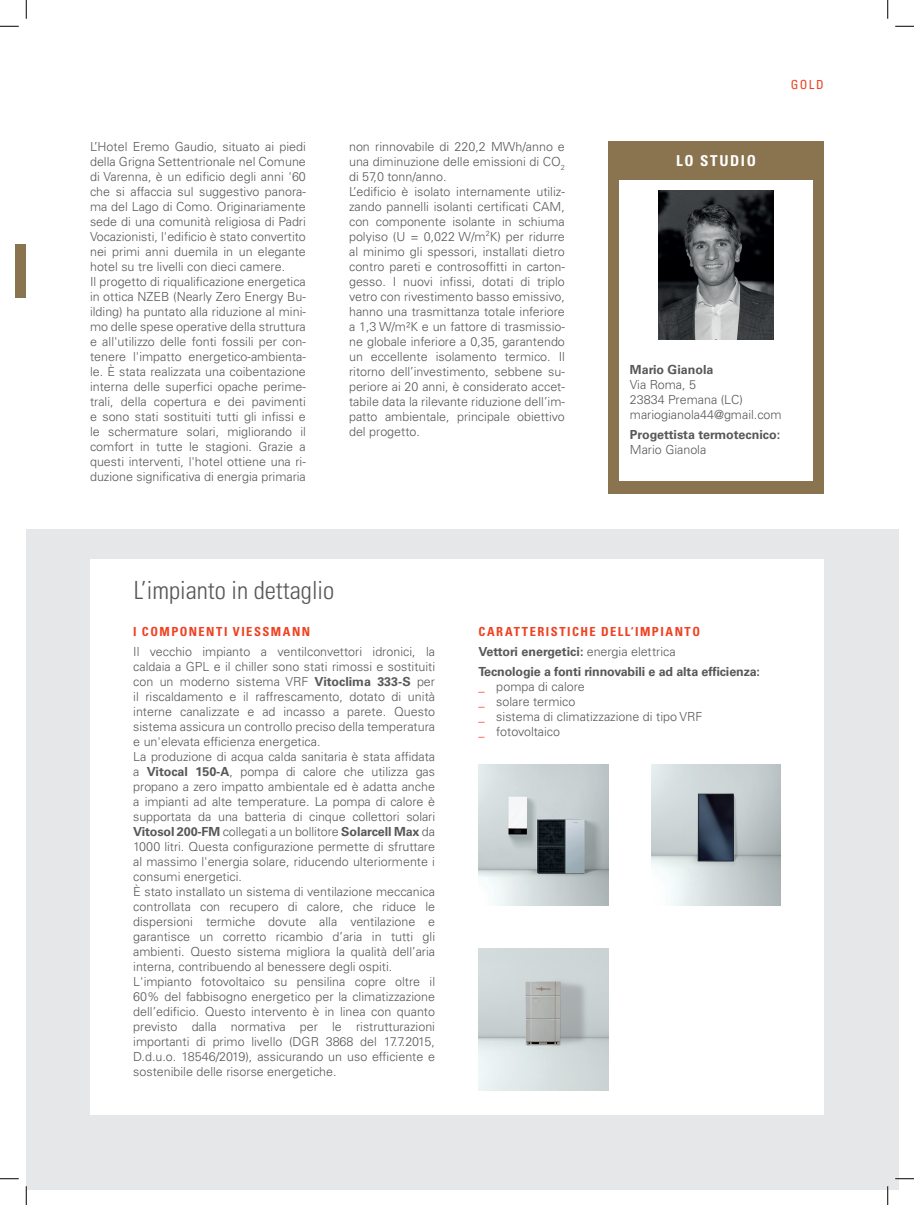
<style>
.page{position:relative;width:914px;height:1205px;background:#fff}
.page>*{position:absolute;margin:0;border:0;box-sizing:border-box;transform-origin:0 0}
.t1{font:25px "Univers LTCYR 47 Light Cond";color:#57585a}
.t2{font:15px "Univers LTCYR 67 Bold Cond";letter-spacing:.11em;color:#fff}
.t3{font:300 12.5px/15px "Univers LTCYR 45";color:#57585a}
.t4{font:700 12.5px/20px "Univers LTCYR 65";letter-spacing:-.01em;color:#57585a}
.t5{font:12.5px "Univers LTCYR 67 Bold Cond";letter-spacing:.12em;color:#ef4222}
.t6{font:condensed 12.5px "Univers LTCYR 57";color:#ef4222}
.s1{font-family:"Univers LTCYR 65";font-weight:700}
.s2{font-family:"Univers LTCYR 45";font-weight:300}
.s3{color:#ef4222}
</style>
<div class="page">
<div style="left:26px;top:529px;width:872px;height:659px;background:#e6e7e9"></div>
<div style="left:90px;top:559px;width:733px;height:555px;background:#fff"></div>
<img style="left:651px;top:764px;width:129px;height:141px">
<img style="left:478px;top:764px;width:130px;height:141px">
<img style="left:478px;top:948px;width:130px;height:142px">
<div style="left:608px;top:141px;width:215px;height:352px;background:#89744f"></div>
<div style="left:619px;top:180px;width:193px;height:300px;background:#fff"></div>
<img style="left:658px;top:191px;width:116px;height:149px">
<div style="left:16px;top:244px;width:10px;height:54px;background:#89744f"></div>
<svg style="left:0;top:25px;width:19px;height:2px"></svg>
<svg style="left:895px;top:25px;width:19px;height:2px"></svg>
<svg style="left:0;top:1178px;width:19px;height:1px"></svg>
<svg style="left:895px;top:1177px;width:19px;height:2px"></svg>
<svg style="left:25px;top:0;width:2px;height:19px"></svg>
<svg style="left:25px;top:1186px;width:2px;height:18px"></svg>
<svg style="left:887px;top:0;width:1px;height:19px"></svg>
<svg style="left:886px;top:1186px;width:2px;height:18px"></svg>
<p class="t3" style="left:90px;top:138px;width:217px">L’Hotel Eremo Gaudio, situato ai piedi della Grigna Settentrionale nel Comune di Varenna, è un edificio degli anni '60 che si affaccia sul suggestivo panora&shy;ma del Lago di Como. Originariamente sede di una comunità religiosa di Padri Vocazionisti, l'edificio è stato convertito nei primi anni duemila in un elegante hotel su tre livelli con dieci camere.<br>Il progetto di riqualificazione energetica in ottica NZEB (Nearly Zero Energy Bu&shy;ilding) ha puntato alla riduzione al mini&shy;mo delle spese operative della struttura e all'utilizzo delle fonti fossili per con&shy;tenere l'impatto energetico-ambienta&shy;le. È stata realizzata una coibentazione interna delle superfici opache perime&shy;trali, della copertura e dei pavimenti e sono stati sostituiti tutti gli infissi e le schermature solari, migliorando il comfort in tutte le stagioni. Grazie a questi interventi, l'hotel ottiene una ri&shy;duzione significativa di energia primaria</p>
<p class="t3" style="left:349px;top:138px;width:217px">non rinnovabile di 220,2 MWh/anno e una diminuzione delle emissioni di CO<sub>2 </sub>di 57,0 tonn/anno.<br>L’edificio è isolato internamente utiliz&shy;zando pannelli isolanti certificati CAM, con componente isolante in schiuma polyiso (U = 0,022 W/m<sup>2</sup>K) per ridurre al minimo gli spessori, installati dietro contro pareti e controsoffitti in carton&shy;gesso. I nuovi infissi, dotati di triplo vetro con rivestimento basso emissivo, hanno una trasmittanza totale inferiore a 1,3 W/m²K e un fattore di trasmissio&shy;ne globale inferiore a 0,35, garantendo un eccellente isolamento termico. Il ritorno dell’investimento, sebbene su&shy;periore ai 20 anni, è considerato accet&shy;tabile data la rilevante riduzione dell’im&shy;patto ambientale, principale obiettivo del progetto.</p>
<p class="t2" style="left:676px;top:152px;width:81px">LO STUDIO</p>
<p class="t6" style="left:791px;top:77px;width:34px">GOLD</p>
<p class="t4" style="left:630px;top:358px;width:85px">Mario Gianola</p>
<p class="t3" style="left:630px;top:376px;width:153px">Via Roma, 5<br>23834 Premana (LC) mariogianola44@gmail.com</p>
<p class="t4" style="left:630px;top:423px;width:152px">Progettista termotecnico:</p>
<p class="t3" style="left:630px;top:441px;width:78px">Mario Gianola</p>
<h1 class="t1" style="left:134px;top:573px;width:202px">L’impianto in dettaglio</h1>
<p class="t5" style="left:133px;top:624px;width:178px">I COMPONENTI VIESSMANN</p>
<p class="t3" style="left:133px;top:643px;width:303px">Il vecchio impianto a ventilconvettori idronici, la caldaia a GPL e il chiller sono stati rimossi e sostituiti con un moderno sistema VRF <span class="s1">Vitoclima 333-S</span> per il riscaldamento e il raffrescamento, dotato di unità interne canalizzate e ad incasso a parete. Questo sistema assicura un controllo preciso della temperatura e un'elevata efficienza energetica.<br>La produzione di acqua calda sanitaria è stata affidata a <span class="s1">Vitocal 150-A</span>, pompa di calore che utilizza gas propano a zero impatto ambientale ed è adatta anche a impianti ad alte temperature. La pompa di calore è supportata da una batteria di cinque collettori solari</p>
<p class="t4" style="left:133px;top:821px;width:303px">Vitosol 200-FM <span class="s2">collegati a un bollitore</span> Solarcell Max <span class="s2">da</span></p>
<p class="t3" style="left:133px;top:838px;width:303px">1000 litri. Questa configurazione permette di sfruttare al massimo l'energia solare, riducendo ulteriormente i consumi energetici.<br>È stato installato un sistema di ventilazione meccanica controllata con recupero di calore, che riduce le dispersioni termiche dovute alla ventilazione e garantisce un corretto ricambio d’aria in tutti gli ambienti. Questo sistema migliora la qualità dell’aria interna, contribuendo al benessere degli ospiti.<br>L'impianto fotovoltaico su pensilina copre oltre il 60% del fabbisogno energetico per la climatizzazione dell’edificio. Questo intervento è in linea con quanto previsto dalla normativa per le ristrutturazioni importanti di primo livello (DGR 3868 del 17.7.2015, D.d.u.o. 18546/2019), assicurando un uso efficiente e sostenibile delle risorse energetiche.</p>
<p class="t5" style="left:478px;top:624px;width:223px">CARATTERISTICHE DELL‘IMPIANTO</p>
<p class="t4" style="left:478px;top:641px;width:283px">Vettori energetici: <span class="s2">energia elettrica<br></span>Tecnologie a fonti rinnovabili e ad alta efficienza:</p>
<p class="t3" style="left:478px;top:678px;width:225px"><span class="s3">_</span> pompa di calore<br><span class="s3">_</span> solare termico<br><span class="s3">_</span> sistema di climatizzazione di tipo VRF <span class="s3">_</span> fotovoltaico</p>
</div>
